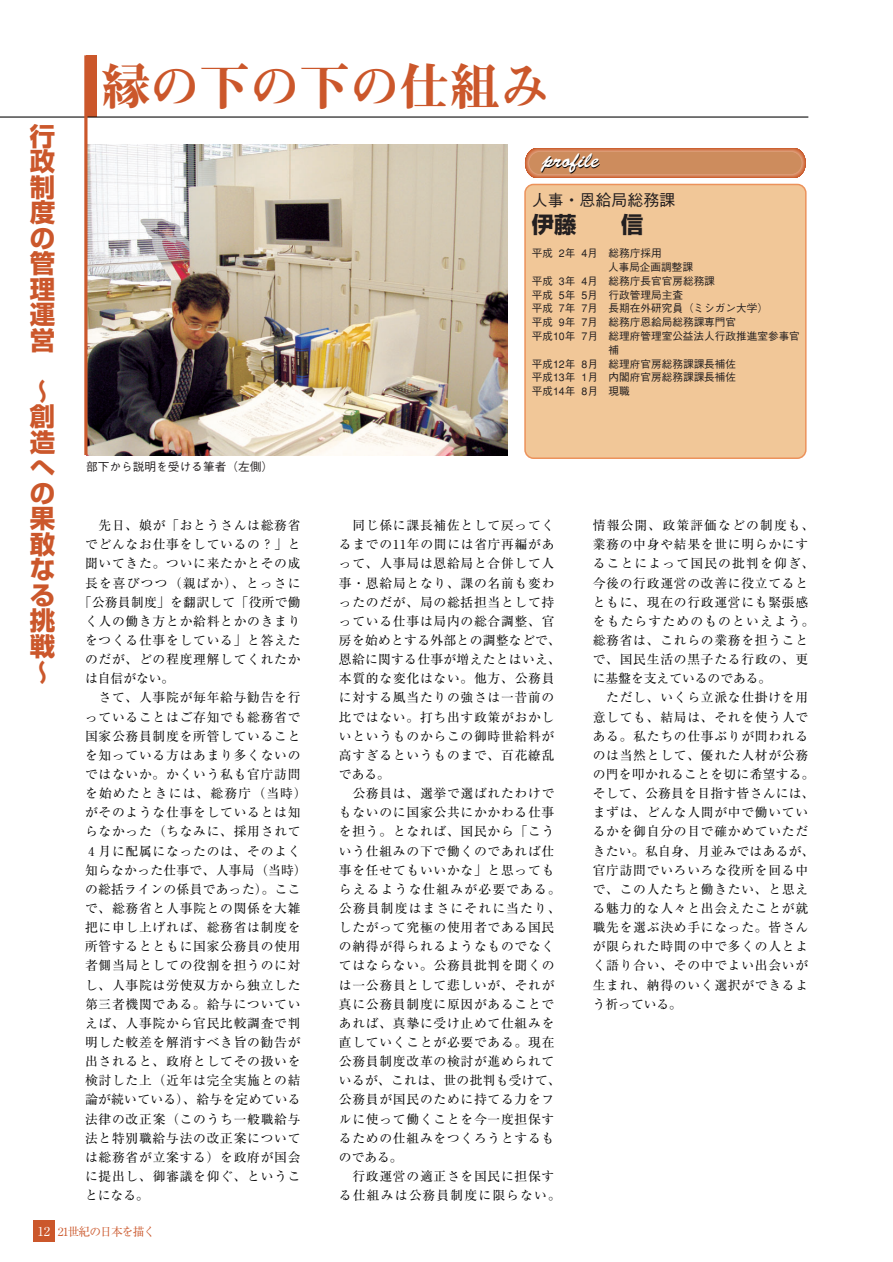
<style>
.page{position:relative;width:893px;height:1262px;background:#fff}
.page>*{position:absolute;margin:0;border:0;box-sizing:border-box;transform-origin:0 0}
.t1{font:49.95px "Midashi Min MA31";color:#cb572b}
.t2{font:700 25.5px/25.5px "Shin Go";color:#cb572b;text-align:justify}
.t3{font:22.35px "Brush Script";color:#000}
.t4{font:700 22.35px "Shin Go";color:#231f20}
.t5{font:500 15.9px "Gothic BBB";color:#231f20}
.t6{font:12.75px/19.2px "Ryumin";letter-spacing:.06em;color:#000}
.t7{font:12.75px "Ryumin";letter-spacing:.025em;color:#000}
.t8{font:12.75px "Ryumin";letter-spacing:.095em;color:#000}
.t9{font:500 11.7px "Gothic BBB";color:#231f20}
.t10{font:11.7px "Ryumin";letter-spacing:-.075em;color:#cb572b}
.t11{font:500 10.65px "Gothic BBB";color:#231f20}
.s1{font-size:12.75px;color:#fff}
</style>
<div class="page">
<div style="left:33px;top:1220px;width:21px;height:22px;background:#cb572b"></div>
<img style="left:87px;top:145px;width:420px;height:310px">
<div style="left:86px;top:55px;width:11px;height:61px;background:#cb572b"></div>
<hr style="left:0;top:116px;width:808px;height:2px;background:#000">
<hr style="left:84px;top:55px;width:3px;height:400px;background:#cb572b">
<div style="left:525px;top:184px;width:280px;height:274px;background:#f1c798;border-radius:9px"></div>
<svg style="left:525px;top:148px;width:280px;height:30px"></svg>
<div style="left:527px;top:150px;width:276px;height:26px;background:#d8875d;border-radius:12px"></div>
<div style="left:528px;top:151px;width:274px;height:24px;background:#df9b76;border-radius:11px"></div>
<div style="left:529px;top:152px;width:272px;height:22px;background:#cd8c5d;border-radius:11px"></div>
<div style="left:524px;top:184px;width:282px;height:275px;border:2px solid #ec925b;border-radius:9px"></div>
<h2 class="t2" style="left:30px;top:127px;width:27px">行政制度の管理運営</h2>
<h2 class="t2" style="left:30px;top:382px;width:27px">〜創造への果敢なる挑戦〜</h2>
<h1 class="t1" style="left:100px;top:69px;width:451px">縁の下の下の仕組み</h1>
<p class="t9" style="left:86px;top:462px;width:189px">部下から説明を受ける筆者（左側）</p>
<p class="t6" style="left:99px;top:517px;width:203px">先日、娘が「おとうさんは総務省</p>
<p class="t6" style="left:85px;top:536px;width:217px">でどんなお仕事をしているの？」と</p>
<p class="t6" style="left:85px;top:556px;width:217px">聞いてきた。ついに来たかとその成</p>
<p class="t8" style="left:85px;top:578px;width:217px">長を喜びつつ（親ばか）、とっさに</p>
<p class="t7" style="left:79px;top:597px;width:223px">「公務員制度」を翻訳して「役所で働</p>
<p class="t6" style="left:85px;top:613px;width:217px">く人の働き方とか給料とかのきまり</p>
<p class="t6" style="left:85px;top:632px;width:217px">をつくる仕事をしている」と答えた</p>
<p class="t6" style="left:85px;top:651px;width:217px">のだが、どの程度理解してくれたか</p>
<p class="t6" style="left:85px;top:670px;width:91px">は自信がない。</p>
<p class="t6" style="left:99px;top:689px;width:203px">さて、人事院が毎年給与勧告を行</p>
<p class="t6" style="left:85px;top:709px;width:217px">っていることはご存知でも総務省で</p>
<p class="t6" style="left:85px;top:728px;width:217px">国家公務員制度を所管していること</p>
<p class="t6" style="left:85px;top:747px;width:217px">を知っている方はあまり多くないの</p>
<p class="t6" style="left:85px;top:766px;width:217px">ではないか。かくいう私も官庁訪問</p>
<p class="t8" style="left:85px;top:789px;width:223px">を始めたときには、総務庁（当時）</p>
<p class="t6" style="left:85px;top:804px;width:217px">がそのような仕事をしているとは知</p>
<p class="t6" style="left:85px;top:823px;width:217px">らなかった（ちなみに、採用されて</p>
<p class="t6" style="left:85px;top:843px;width:217px">４月に配属になったのは、そのよく</p>
<p class="t7" style="left:85px;top:865px;width:223px">知らなかった仕事で、人事局（当時）</p>
<p class="t7" style="left:85px;top:884px;width:217px">の総括ラインの係員であった）。ここ</p>
<p class="t6" style="left:85px;top:900px;width:217px">で、総務省と人事院との関係を大雑</p>
<p class="t6" style="left:85px;top:919px;width:217px">把に申し上げれば、総務省は制度を</p>
<p class="t6" style="left:85px;top:938px;width:217px">所管するとともに国家公務員の使用</p>
<p class="t6" style="left:85px;top:957px;width:217px">者側当局としての役割を担うのに対</p>
<p class="t6" style="left:85px;top:977px;width:217px">し、人事院は労使双方から独立した</p>
<p class="t6" style="left:85px;top:996px;width:217px">第三者機関である。給与についてい</p>
<p class="t6" style="left:85px;top:1015px;width:217px">えば、人事院から官民比較調査で判</p>
<p class="t6" style="left:85px;top:1034px;width:217px">明した較差を解消すべき旨の勧告が</p>
<p class="t6" style="left:85px;top:1053px;width:217px">出されると、政府としてその扱いを</p>
<p class="t6" style="left:85px;top:1072px;width:217px">検討した上（近年は完全実施との結</p>
<p class="t7" style="left:85px;top:1095px;width:217px">論が続いている）、給与を定めている</p>
<p class="t6" style="left:85px;top:1110px;width:217px">法律の改正案（このうち一般職給与</p>
<p class="t6" style="left:85px;top:1130px;width:217px">法と特別職給与法の改正案について</p>
<p class="t6" style="left:85px;top:1149px;width:217px">は総務省が立案する）を政府が国会</p>
<p class="t6" style="left:85px;top:1168px;width:217px">に提出し、御審議を仰ぐ、というこ</p>
<p class="t6" style="left:85px;top:1187px;width:65px">とになる。</p>
<h3 class="t3" style="left:544px;top:154px;width:57px">profile</h3>
<p class="t5" style="left:531px;top:194px;width:145px">人事・恩給局総務課</p>
<h3 class="t4" style="left:531px;top:216px;width:113px">伊藤　　信</h3>
<p class="t11" style="left:531px;top:249px;width:131px">平成 2年 4月　総務庁採用</p>
<p class="t11" style="left:608px;top:263px;width:87px">人事局企画調整課</p>
<p class="t11" style="left:531px;top:277px;width:185px">平成 3年 4月　総務庁長官官房総務課</p>
<p class="t11" style="left:531px;top:290px;width:153px">平成 5年 5月　行政管理局主査</p>
<p class="t11" style="left:531px;top:304px;width:238px">平成 7年 7月　長期在外研究員（ミシガン大学）</p>
<p class="t11" style="left:531px;top:318px;width:206px">平成 9年 7月　総務庁恩給局総務課専門官</p>
<p class="t11" style="left:531px;top:332px;width:270px">平成10年 7月　総理府管理室公益法人行政推進室参事官</p>
<p class="t11" style="left:608px;top:346px;width:12px">補</p>
<p class="t11" style="left:531px;top:359px;width:206px">平成12年 8月　総理府官房総務課課長補佐</p>
<p class="t11" style="left:531px;top:373px;width:206px">平成13年 1月　内閣府官房総務課課長補佐</p>
<p class="t11" style="left:531px;top:387px;width:100px">平成14年 8月　現職</p>
<p class="t6" style="left:339px;top:517px;width:223px;text-indent:13px">同じ係に課長補佐として戻ってくるまでの11年の間には省庁再編があって、人事局は恩給局と合併して人事・恩給局となり、課の名前も変わったのだが、局の総括担当として持っている仕事は局内の総合調整、官房を始めとする外部との調整などで、恩給に関する仕事が増えたとはいえ、本質的な変化はない。他方、公務員に対する風当たりの強さは一昔前の比ではない。打ち出す政策がおかしいというものからこの御時世給料が高すぎるというものまで、百花繚乱である。</p>
<p class="t6" style="left:339px;top:785px;width:223px;text-indent:13px">公務員は、選挙で選ばれたわけでもないのに国家公共にかかわる仕事を担う。となれば、国民から「こういう仕組みの下で働くのであれば仕事を任せてもいいかな」と思ってもらえるような仕組みが必要である。公務員制度はまさにそれに当たり、したがって究極の使用者である国民の納得が得られるようなものでなくてはならない。公務員批判を聞くのは一公務員として悲しいが、それが真に公務員制度に原因があることであれば、真摯に受け止めて仕組みを直していくことが必要である。現在公務員制度改革の検討が進められているが、これは、世の批判も受けて、公務員が国民のために持てる力をフルに使って働くことを今一度担保するための仕組みをつくろうとするものである。</p>
<p class="t6" style="left:339px;top:1168px;width:223px;text-align:center">行政運営の適正さを国民に担保す<br>る仕組みは公務員制度に限らない。</p>
<p class="t6" style="left:592px;top:517px;width:223px">情報公開、政策評価などの制度も、業務の中身や結果を世に明らかにすることによって国民の批判を仰ぎ、今後の行政運営の改善に役立てるとともに、現在の行政運営にも緊張感をもたらすためのものといえよう。総務省は、これらの業務を担うことで、国民生活の黒子たる行政の、更に基盤を支えているのである。</p>
<p class="t6" style="left:592px;top:690px;width:223px;text-indent:14px">ただし、いくら立派な仕掛けを用意しても、結局は、それを使う人である。私たちの仕事ぶりが問われるのは当然として、優れた人材が公務の門を叩かれることを切に希望する。そして、公務員を目指す皆さんには、まずは、どんな人間が中で働いているかを御自分の目で確かめていただきたい。私自身、月並みではあるが、官庁訪問でいろいろな役所を回る中で、この人たちと働きたい、と思える魅力的な人々と出会えたことが就職先を選ぶ決め手になった。皆さんが限られた時間の中で多くの人とよく語り合い、その中でよい出会いが生まれ、納得のいく選択ができるよう祈っている。</p>
<p class="t10" style="left:37px;top:1227px;width:119px"><span class="s1">12</span> 21世紀の日本を描く</p>
</div>
